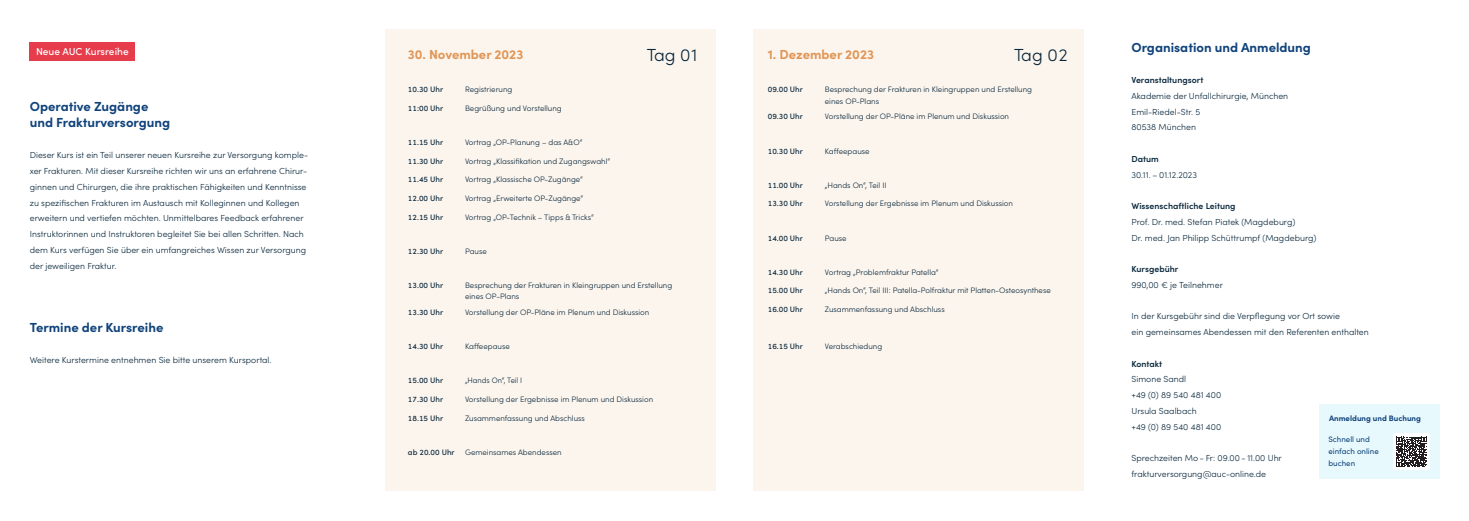
<style>
.page{position:relative;width:1469px;height:521px;background:#fff}
.page>*{position:absolute;margin:0;border:0;box-sizing:border-box;transform-origin:0 0}
.t1{font:300 17.5px "Sofia Pro";color:#0a283c}
.t2{font:700 13.12px/15.8px "Sofia Pro";color:#0f427a}
.t3{font:700 13.12px "Sofia Pro";color:#e09655}
.t4{font:500 10.15px "Sofia Pro";color:#fff}
.t5{font:300 8.75px/15.8px "Sofia Pro";color:#0a283c}
.t6{font:600 8.75px "Sofia Pro";color:#0a283c}
.t7{font:300 7.88px/11.4px "Sofia Pro";color:#0a283c}
.t8{font:500 7.88px "Sofia Pro";color:#0a283c}
.t9{font:7.88px/12.2px "Sofia Pro";color:#0f427a}
.t10{font:700 7.88px "Sofia Pro";color:#0f427a}
.t11{font:300 7.88px "Sofia Pro";color:#0a283c;scale:.96 1}
</style>
<div class="page">
<div style="left:30px;top:42px;width:105px;height:19px;background:#e63c4b"></div>
<div style="left:385px;top:30px;width:331px;height:461px;background:#fcf5ee"></div>
<div style="left:753px;top:30px;width:330px;height:461px;background:#fcf5ee"></div>
<div style="left:1319px;top:404px;width:120px;height:74px;background:#e8f9fd"></div>
<div style="left:1393px;top:434px;width:36px;height:36px;background:#fff"></div>
<svg style="left:1396px;top:437px;width:30px;height:30px"></svg>
<p class="t4" style="left:36px;top:43px;width:94px">Neue AUC Kursreihe</p>
<h2 class="t2" style="left:1131px;top:38px;width:181px">Organisation und Anmeldung</h2>
<p class="t6" style="left:1131px;top:73px;width:73px">Veranstaltungsort</p>
<p class="t5" style="left:1131px;top:87px;width:158px">Akademie der Unfallchirurgie, München<br>Emil-Riedel-Str. 5<br>80538 München</p>
<p class="t6" style="left:1131px;top:152px;width:29px">Datum</p>
<p class="t5" style="left:1131px;top:166px;width:67px">30.11. – 01.12.2023</p>
<p class="t6" style="left:1131px;top:199px;width:106px">Wissenschaftliche Leitung</p>
<p class="t5" style="left:1131px;top:213px;width:186px">Prof. Dr. med. Stefan Piatek (Magdeburg)<br>Dr. med. Jan Philipp Schüttrumpf (Magdeburg)</p>
<p class="t6" style="left:1131px;top:262px;width:48px">Kursgebühr</p>
<p class="t5" style="left:1131px;top:276px;width:93px">990,00 € je Teilnehmer</p>
<p class="t5" style="left:1131px;top:308px;width:239px">In der Kursgebühr sind die Verpflegung vor Ort sowie<br>ein gemeinsames Abendessen mit den Referenten enthalten</p>
<p class="t6" style="left:1131px;top:357px;width:32px">Kontakt</p>
<p class="t5" style="left:1131px;top:371px;width:91px">Simone Sandl<br>+49 (0) 89 540 481 400<br>Ursula Saalbach<br>+49 (0) 89 540 481 400</p>
<p class="t5" style="left:1131px;top:450px;width:152px">Sprechzeiten Mo - Fr: 09.00 - 11.00 Uhr frakturversorgung@auc-online.de</p>
<h1 class="t1" style="left:646px;top:42px;width:52px">Tag 01</h1>
<h1 class="t1" style="left:1014px;top:42px;width:55px">Tag 02</h1>
<h2 class="t3" style="left:408px;top:44px;width:117px">30. November 2023</h2>
<p class="t8" style="left:408px;top:84px;width:37px">10.30 Uhr</p>
<p class="t7" style="left:465px;top:83px;width:49px">Registrierung</p>
<p class="t8" style="left:408px;top:102px;width:37px">11:00 Uhr</p>
<p class="t7" style="left:465px;top:102px;width:98px">Begrüßung und Vorstellung</p>
<p class="t8" style="left:408px;top:137px;width:37px">11.15 Uhr</p>
<p class="t7" style="left:465px;top:136px;width:119px">Vortrag „OP-Planung – das A&amp;O“</p>
<p class="t8" style="left:408px;top:155px;width:37px">11.30 Uhr</p>
<p class="t7" style="left:465px;top:155px;width:147px">Vortrag „Klassifikation und Zugangswahl“</p>
<p class="t8" style="left:408px;top:174px;width:37px">11.45 Uhr</p>
<p class="t7" style="left:465px;top:173px;width:119px">Vortrag „Klassische OP-Zugänge“</p>
<p class="t8" style="left:408px;top:192px;width:37px">12.00 Uhr</p>
<p class="t7" style="left:465px;top:192px;width:120px">Vortrag „Erweiterte OP-Zugänge“</p>
<p class="t8" style="left:408px;top:211px;width:37px">12.15 Uhr</p>
<p class="t7" style="left:465px;top:211px;width:130px">Vortrag „OP-Technik – Tipps &amp; Tricks“</p>
<p class="t8" style="left:408px;top:245px;width:37px">12.30 Uhr</p>
<p class="t7" style="left:465px;top:245px;width:23px">Pause</p>
<p class="t8" style="left:408px;top:279px;width:37px">13.00 Uhr</p>
<p class="t7" style="left:465px;top:279px;width:209px">Besprechung der Frakturen in Kleingruppen und Erstellung eines OP-Plans</p>
<p class="t8" style="left:408px;top:306px;width:37px">13.30 Uhr</p>
<p class="t7" style="left:465px;top:306px;width:186px">Vorstellung der OP-Pläne im Plenum und Diskussion</p>
<p class="t8" style="left:408px;top:341px;width:37px">14.30 Uhr</p>
<p class="t7" style="left:465px;top:340px;width:46px">Kaffeepause</p>
<p class="t8" style="left:408px;top:375px;width:37px">15.00 Uhr</p>
<p class="t11" style="left:465px;top:375px;width:61px">„Hands On“, Teil I</p>
<p class="t8" style="left:408px;top:393px;width:37px">17.30 Uhr</p>
<p class="t7" style="left:465px;top:393px;width:190px">Vorstellung der Ergebnisse im Plenum und Diskussion</p>
<p class="t8" style="left:408px;top:412px;width:37px">18.15 Uhr</p>
<p class="t7" style="left:465px;top:412px;width:121px">Zusammenfassung und Abschluss</p>
<p class="t8" style="left:408px;top:446px;width:48px">ab 20.00 Uhr</p>
<p class="t7" style="left:465px;top:446px;width:98px">Gemeinsames Abendessen</p>
<h2 class="t3" style="left:767px;top:44px;width:108px">1. Dezember 2023</h2>
<p class="t8" style="left:767px;top:84px;width:37px">09.00 Uhr</p>
<p class="t7" style="left:824px;top:83px;width:209px">Besprechung der Frakturen in Kleingruppen und Erstellung eines OP-Plans</p>
<p class="t8" style="left:767px;top:111px;width:37px">09.30 Uhr</p>
<p class="t7" style="left:824px;top:110px;width:186px">Vorstellung der OP-Pläne im Plenum und Diskussion</p>
<p class="t8" style="left:767px;top:145px;width:37px">10.30 Uhr</p>
<p class="t7" style="left:824px;top:145px;width:46px">Kaffeepause</p>
<p class="t8" style="left:767px;top:179px;width:37px">11.00 Uhr</p>
<p class="t7" style="left:824px;top:179px;width:63px">„Hands On“, Teil II</p>
<p class="t8" style="left:767px;top:198px;width:37px">13.30 Uhr</p>
<p class="t7" style="left:824px;top:197px;width:190px">Vorstellung der Ergebnisse im Plenum und Diskussion</p>
<p class="t8" style="left:767px;top:232px;width:37px">14.00 Uhr</p>
<p class="t7" style="left:824px;top:232px;width:23px">Pause</p>
<p class="t8" style="left:767px;top:266px;width:37px">14.30 Uhr</p>
<p class="t7" style="left:824px;top:266px;width:115px">Vortrag „Problemfraktur Patella“</p>
<p class="t8" style="left:767px;top:285px;width:37px">15.00 Uhr</p>
<p class="t7" style="left:824px;top:284px;width:227px">„Hands On“, Teil III: Patella-Polfraktur mit Platten-Osteosynthese</p>
<p class="t8" style="left:767px;top:303px;width:37px">16.00 Uhr</p>
<p class="t7" style="left:824px;top:303px;width:121px">Zusammenfassung und Abschluss</p>
<p class="t8" style="left:767px;top:341px;width:37px">16.15 Uhr</p>
<p class="t7" style="left:824px;top:340px;width:59px">Verabschiedung</p>
<h2 class="t2" style="left:30px;top:98px;width:142px">Operative Zugänge und Frakturversorgung</h2>
<p class="t5" style="left:30px;top:147px;width:280px">Dieser Kurs ist ein Teil unserer neuen Kursreihe zur Versorgung komple&shy;xer Frakturen. Mit dieser Kursreihe richten wir uns an erfahrene Chirur&shy;ginnen und Chirurgen, die ihre praktischen Fähigkeiten und Kenntnisse zu spezifischen Frakturen im Austausch mit Kolleginnen und Kollegen erweitern und vertiefen möchten. Unmittelbares Feedback erfahrener Instruktorinnen und Instruktoren begleitet Sie bei allen Schritten. Nach dem Kurs verfügen Sie über ein umfangreiches Wissen zur Versorgung der jeweiligen Fraktur.</p>
<h2 class="t2" style="left:30px;top:318px;width:135px">Termine der Kursreihe</h2>
<p class="t5" style="left:30px;top:352px;width:243px">Weitere Kurstermine entnehmen Sie bitte unserem Kursportal.</p>
<p class="t10" style="left:1328px;top:412px;width:93px">Anmeldung und Buchung</p>
<p class="t9" style="left:1328px;top:432px;width:52px">Schnell und einfach online buchen</p>
</div>
